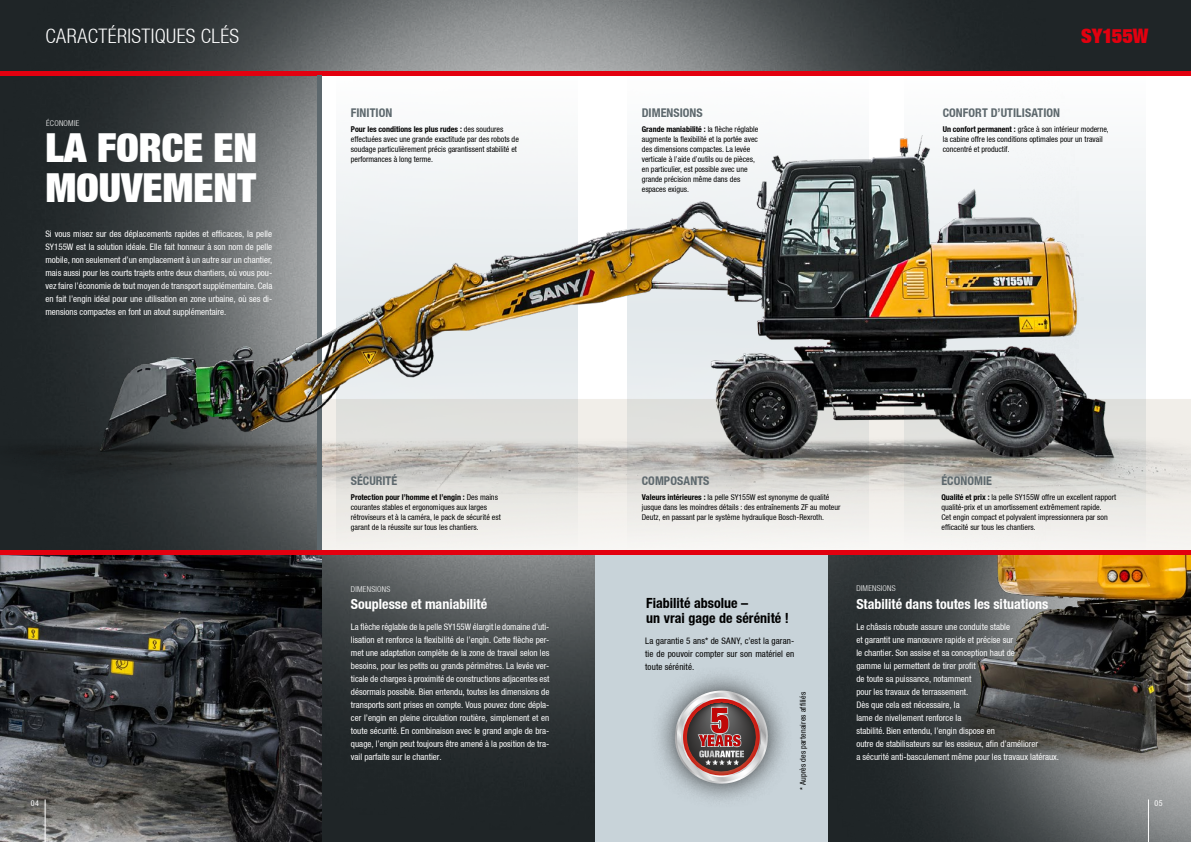
<style>
.page{position:relative;width:1191px;height:842px;background:#fff}
.page>*{position:absolute;margin:0;border:0;box-sizing:border-box;transform-origin:0 0}
.t1{font:900 40px/40px "Context Reprise Extra Black S Si Extra";color:#fff}
.t2{font:700 20px "Context Reprise Light Cond S Si";letter-spacing:.02em;color:#fff}
.t3{font:900 20px "Context Reprise Extra Black S Si Extra";letter-spacing:-.01em;color:#e3000f}
.t4{font:700 condensed 14px "Context Reprise Condensed S Si";color:#fff}
.t5{font:700 condensed 14px/15px "Context Reprise Condensed S Si";letter-spacing:.005em;color:#000}
.t6{font:700 condensed 12px "Context Reprise Condensed S Si";letter-spacing:.005em;color:#5d686d}
.t7{font:9px/13px "Context Reprise Condensed S Si Condensed";color:#fff;text-align:justify}
.t8{font:9px/13px "Context Reprise Condensed S Si Condensed";letter-spacing:.01em;color:#000;text-align:justify}
.t9{font:8px/10px "Context Reprise Condensed S Si Condensed";color:#000}
.t10{font:700 condensed 8px "Context Reprise Condensed S Si";color:#000}
.t11{font:700 8px "Context Reprise Light Cond S Si";letter-spacing:.03em;color:#fff}
.t12{font:8px "Context Reprise Condensed S Si Condensed";color:#fff}
.s1{font-family:"Context Reprise Condensed S Si Condensed";font-weight:400;font-stretch:normal}
.s2{font-family:"Context Reprise Condensed S Si";font-weight:700;font-stretch:condensed}
</style>
<div class="page">
<img style="left:0;top:0;width:1191px;height:842px">
<img style="left:828px;top:555px;width:363px;height:287px">
<hr style="left:0;top:71px;width:595px;height:4px;background:#e3000f">
<div style="left:595px;top:555px;width:233px;height:287px;background:#c8d3d9"></div>
<div style="left:650px;top:666px;width:143px;height:143px;background:#000;opacity:.75"></div>
<svg style="left:671px;top:691px;width:100px;height:96px;background:#9a8283"></svg>
<img style="left:320px;top:58px;width:871px;height:493px">
<div style="left:0;top:103px;width:65px;height:424px;background:#1f2527"></div>
<img style="left:0;top:555px;width:321px;height:287px">
<img style="left:938px;top:555px;width:253px;height:212px">
<div style="left:317px;top:75px;width:5px;height:478px;background:#5d686d"></div>
<img style="left:65px;top:103px;width:1126px;height:424px">
<hr style="left:0;top:551px;width:1191px;height:4px;background:#e3000f">
<hr style="left:45px;top:799px;width:1px;height:43px;background:#fff">
<hr style="left:1148px;top:799px;width:1px;height:43px;background:#fff">
<h2 class="t2" style="left:45px;top:25px;width:195px">CARACTÉRISTIQUES CLÉS</h2>
<h2 class="t3" style="left:1081px;top:23px;width:69px">SY155W</h2>
<p class="t11" style="left:46px;top:119px;width:35px">ÉCONOMIE</p>
<h1 class="t1" style="left:45px;top:126px;width:213px">LA FORCE EN<br>MOUVEMENT</h1>
<p class="t7" style="left:45px;top:228px;width:228px">Si vous misez sur des déplacements rapides et efficaces, la pelle SY155W est la solution idéale. Elle fait honneur à son nom de pelle mobile, non seulement d’un emplacement à un autre sur un chantier, mais aussi pour les courts trajets entre deux chantiers, où vous pou&shy;vez faire l’économie de tout moyen de transport supplémentaire. Cela en fait l’engin idéal pour une utilisation en zone urbaine, où ses di&shy;mensions compactes en font un atout supplémentaire.</p>
<h3 class="t6" style="left:351px;top:105px;width:43px">FINITION</h3>
<p class="t10" style="left:351px;top:124px;width:154px">Pour les conditions les plus rudes : <span class="s1">des soudures</span></p>
<p class="t9" style="left:351px;top:134px;width:169px">effectuées avec une grande exactitude par des robots de soudage particulièrement précis garantissent stabilité et performances à long terme.</p>
<h3 class="t6" style="left:642px;top:105px;width:62px">DIMENSIONS</h3>
<p class="t10" style="left:642px;top:124px;width:118px">Grande maniabilité : <span class="s1">la flèche réglable</span></p>
<p class="t9" style="left:642px;top:134px;width:118px">augmente la flexibilité et la portée avec des dimensions compactes. La levée verticale à l’aide d’outils ou de pièces, en particulier, est possible avec une grande précision même dans des espaces exigus.</p>
<h3 class="t6" style="left:942px;top:105px;width:119px">CONFORT D’UTILISATION</h3>
<p class="t9" style="left:942px;top:124px;width:168px"><span class="s2">Un confort permanent :</span> grâce à son intérieur moderne, la cabine offre les conditions optimales pour un travail concentré et productif.</p>
<h3 class="t6" style="left:351px;top:474px;width:48px">SÉCURITÉ</h3>
<p class="t10" style="left:351px;top:492px;width:148px">Protection pour l’homme et l’engin : <span class="s1">Des mains</span></p>
<p class="t9" style="left:351px;top:502px;width:151px">courantes stables et ergonomiques aux larges rétroviseurs et à la caméra, le pack de sécurité est garant de la réussite sur tous les chantiers.</p>
<p class="t9" style="left:642px;top:492px;width:200px"><span class="s2">Valeurs intérieures :</span> la pelle SY155W est synonyme de qualité jusque dans les moindres détails : des entraînements ZF au moteur<br>Deutz, en passant par le système hydraulique Bosch-Rexroth.</p>
<h3 class="t6" style="left:642px;top:474px;width:69px">COMPOSANTS</h3>
<h3 class="t6" style="left:941px;top:474px;width:52px">ÉCONOMIE</h3>
<p class="t9" style="left:941px;top:492px;width:176px"><span class="s2">Qualité et prix :</span> la pelle SY155W offre un excellent rapport qualité-prix et un amortissement extrêmement rapide.<br>Cet engin compact et polyvalent impressionnera par son efficacité sur tous les chantiers.</p>
<p class="t11" style="left:351px;top:584px;width:41px">DIMENSIONS</p>
<h3 class="t4" style="left:351px;top:595px;width:138px">Souplesse et maniabilité</h3>
<p class="t7" style="left:351px;top:620px;width:200px">La flèche réglable de la pelle SY155W élargit le domaine d’uti&shy;lisation et renforce la flexibilité de l’engin. Cette flèche per&shy;met une adaptation complète de la zone de travail selon les besoins, pour les petits ou grands périmètres. La levée ver&shy;ticale de charges à proximité de constructions adjacentes est désormais possible. Bien entendu, toutes les dimensions de transports sont prises en compte. Vous pouvez donc dépla&shy;cer l’engin en pleine circulation routière, simplement et en toute sécurité. En combinaison avec le grand angle de bra&shy;quage, l’engin peut toujours être amené à la position de tra&shy;vail parfaite sur le chantier.</p>
<h3 class="t5" style="left:646px;top:595px;width:144px">Fiabilité absolue –<br>un vrai gage de sérénité !</h3>
<p class="t8" style="left:645px;top:634px;width:151px">La garantie 5 ans* de SANY, c’est la garan&shy;tie de pouvoir compter sur son matériel en toute sérénité.</p>
<p class="t9" style="left:798px;top:790px;width:99px;rotate:-90deg">* Auprès des partenaires affiliés</p>
<p class="t11" style="left:856px;top:584px;width:41px">DIMENSIONS</p>
<p class="t7" style="left:856px;top:620px;width:204px;text-align:left">Le châssis robuste assure une conduite stable<br>et garantit une manœuvre rapide et précise sur<br>le chantier. Son assise et sa conception haut de<br>gamme lui permettent de tirer profit<br>de toute sa puissance, notamment<br>pour les travaux de terrassement.<br>Dès que cela est nécessaire, la<br>lame de nivellement renforce la<br>stabilité. Bien entendu, l’engin dispose en<br>outre de stabilisateurs sur les essieux, afin d’améliorer<br>a sécurité anti-basculement même pour les travaux latéraux.</p>
<h3 class="t4" style="left:856px;top:595px;width:193px">Stabilité dans toutes les situations</h3>
<p class="t12" style="left:31px;top:798px;width:10px">04</p>
<p class="t12" style="left:1154px;top:798px;width:9px">05</p>
</div>
